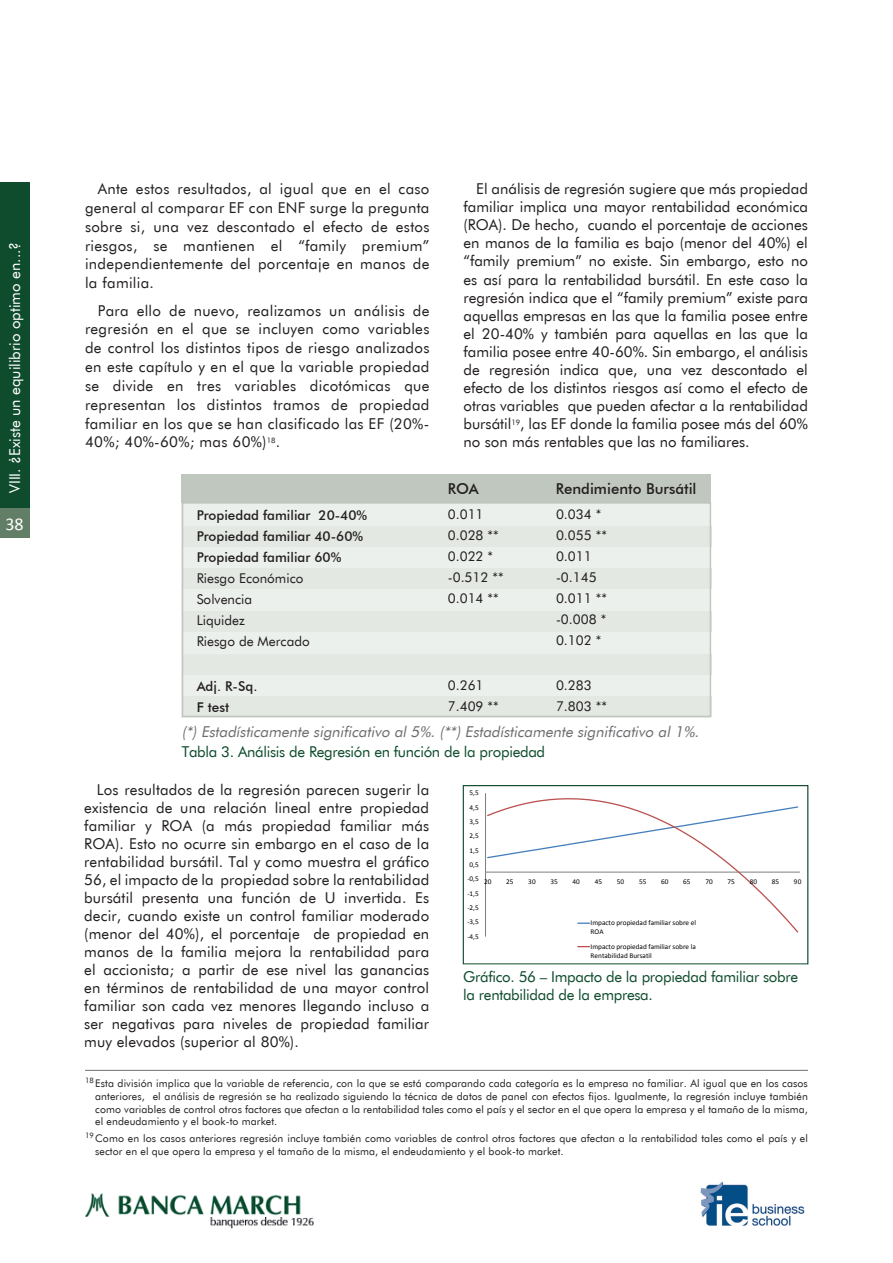
<style>
.page{position:relative;width:893px;height:1263px;background:#fff}
.page>*{position:absolute;margin:0;border:0;box-sizing:border-box;transform-origin:0 0}
.t1{font:18px "Calibri";color:#fff}
.t2{font:15px/18.1px "Futura BT";letter-spacing:.015em;color:#231f20;text-align:justify}
.t3{font:15px/18px "Futura BT";letter-spacing:-.02em;color:#0e4c2d}
.t4{font:italic 15px "Futura BT";color:#6c6d70}
.t5{font:15px "Futura BT";color:#fff}
.t6{font:500 15px "Futura BT";color:#231f20}
.t7{font:13.5px/21px "Futura BT";color:#231f20}
.t8{font:500 13.5px/21px "Futura BT";color:#231f20}
.t9{font:10.5px/12.6px "Futura BT";letter-spacing:.01em;color:#231f20;text-align:justify}
.t10{font:7.5px "Futura BT";color:#231f20}
.t11{font:7.2px/8.9px "Calibri";color:#000001}
</style>
<div class="page">
<div style="left:0;top:183px;width:30px;height:325px;background:#0e4c2d"></div>
<img style="left:700px;top:1181px;width:105px;height:45px">
<img style="left:85px;top:1193px;width:228px;height:36px">
<div style="left:0;top:508px;width:30px;height:30px;background:#637e67"></div>
<hr style="left:85px;top:1070px;width:723px;height:1px;background:#6c6d70">
<div style="left:182px;top:503px;width:529px;height:214px;background:#ecf0ed"></div>
<div style="left:182px;top:569px;width:529px;height:20px;background:#e3e8e3"></div>
<div style="left:182px;top:611px;width:529px;height:20px;background:#e3e8e3"></div>
<div style="left:182px;top:697px;width:529px;height:20px;background:#e3e8e3"></div>
<div style="left:182px;top:654px;width:529px;height:20px;background:#e3e8e3"></div>
<div style="left:182px;top:526px;width:529px;height:20px;background:#e3e8e3"></div>
<div style="left:182px;top:474px;width:529px;height:28px;background:#c0c7be"></div>
<div style="left:182px;top:502px;width:529px;height:215px;border:2px solid #c0c7be"></div>
<svg style="left:485px;top:793px;width:315px;height:155px"></svg>
<div style="left:463px;top:785px;width:345px;height:179px;border:1px solid #0e4c2d"></div>
<p class="t5" style="left:6px;top:493px;width:253px;rotate:-90deg">VIII. ¿Existe un equilibrio optimo en...?</p>
<p class="t1" style="left:5px;top:512px;width:20px">38</p>
<p class="t2" style="left:85px;top:179px;width:346px;line-height:18.9px;text-indent:13px">Ante estos resultados, al igual que en el caso general al comparar EF con ENF surge la pregunta sobre si, una vez descontado el efecto de estos riesgos, se mantienen el “family premium” independientemente del porcentaje en manos de la familia.</p>
<p class="t2" style="left:85px;top:301px;width:346px;line-height:18.9px;text-indent:13px">Para ello de nuevo, realizamos un análisis de regresión en el que se incluyen como variables de control los distintos tipos de riesgo analizados en este capítulo y en el que la variable propiedad se divide en tres variables dicotómicas que representan los distintos tramos de propiedad familiar en los que se han clasificado las EF (20%- 40%; 40%-60%; mas 60%)<sup>18</sup>.</p>
<p class="t8" style="left:197px;top:504px;width:172px">Propiedad familiar 20-40%<br>Propiedad familiar 40-60%<br>Propiedad familiar 60%</p>
<p class="t7" style="left:197px;top:568px;width:115px">Riesgo Económico<br>Solvencia<br>Liquidez<br>Riesgo de Mercado</p>
<p class="t8" style="left:197px;top:676px;width:62px">Adj. R-Sq.<br>F test</p>
<p class="t2" style="left:463px;top:179px;width:346px;text-indent:13px">El análisis de regresión sugiere que más propiedad familiar implica una mayor rentabilidad económica (ROA). De hecho, cuando el porcentaje de acciones en manos de la familia es bajo (menor del 40%) el “family premium” no existe. Sin embargo, esto no es así para la rentabilidad bursátil. En este caso la regresión indica que el “family premium” existe para aquellas empresas en las que la familia posee entre el 20-40% y también para aquellas en las que la familia posee entre 40-60%. Sin embargo, el análisis de regresión indica que, una vez descontado el efecto de los distintos riesgos así como el efecto de otras variables que pueden afectar a la rentabilidad bursátil<sup>19</sup>, las EF donde la familia posee más del 60% no son más rentables que las no familiares.</p>
<p class="t6" style="left:448px;top:480px;width:33px">ROA</p>
<p class="t6" style="left:556px;top:480px;width:142px">Rendimiento Bursátil</p>
<p class="t7" style="left:448px;top:504px;width:57px">0.011<br>0.028 **<br>0.022 * -0.512 **<br>0.014 **</p>
<p class="t7" style="left:448px;top:675px;width:53px">0.261<br>7.409 **</p>
<p class="t7" style="left:556px;top:504px;width:53px">0.034 *<br>0.055 **<br>0.011 -0.145<br>0.011 ** -0.008 *<br>0.102 *</p>
<p class="t7" style="left:556px;top:675px;width:53px">0.283<br>7.803 **</p>
<p class="t4" style="left:182px;top:723px;width:522px">(*) Estadísticamente significativo al 5%. (**) Estadísticamente significativo al 1%.</p>
<p class="t3" style="left:182px;top:742px;width:365px">Tabla 3. Análisis de Regresión en función de la propiedad</p>
<p class="t2" style="left:84px;top:781px;width:347px;text-indent:13px">Los resultados de la regresión parecen sugerir la existencia de una relación lineal entre propiedad familiar y ROA (a más propiedad familiar más ROA). Esto no ocurre sin embargo en el caso de la rentabilidad bursátil. Tal y como muestra el gráfico 56, el impacto de la propiedad sobre la rentabilidad bursátil presenta una función de U invertida. Es decir, cuando existe un control familiar moderado (menor del 40%), el porcentaje de propiedad en manos de la familia mejora la rentabilidad para el accionista; a partir de ese nivel las ganancias en términos de rentabilidad de una mayor control familiar son cada vez menores llegando incluso a ser negativas para niveles de propiedad familiar muy elevados (superior al 80%).</p>
<p class="t11" style="left:470px;top:788px;width:11px">5,5</p>
<p class="t11" style="left:470px;top:803px;width:11px">4,5</p>
<p class="t11" style="left:470px;top:817px;width:11px">3,5</p>
<p class="t11" style="left:470px;top:831px;width:11px">2,5</p>
<p class="t11" style="left:470px;top:846px;width:11px">1,5</p>
<p class="t11" style="left:470px;top:860px;width:11px">0,5</p>
<p class="t11" style="left:467px;top:874px;width:13px">-0,5</p>
<p class="t11" style="left:484px;top:877px;width:9px">20</p>
<p class="t11" style="left:506px;top:877px;width:9px">25</p>
<p class="t11" style="left:528px;top:877px;width:9px">30</p>
<p class="t11" style="left:550px;top:877px;width:9px">35</p>
<p class="t11" style="left:573px;top:877px;width:9px">40</p>
<p class="t11" style="left:595px;top:877px;width:9px">45</p>
<p class="t11" style="left:617px;top:877px;width:9px">50</p>
<p class="t11" style="left:639px;top:877px;width:9px">55</p>
<p class="t11" style="left:661px;top:877px;width:9px">60</p>
<p class="t11" style="left:683px;top:877px;width:9px">65</p>
<p class="t11" style="left:705px;top:877px;width:9px">70</p>
<p class="t11" style="left:727px;top:877px;width:9px">75</p>
<p class="t11" style="left:750px;top:877px;width:9px">80</p>
<p class="t11" style="left:772px;top:877px;width:9px">85</p>
<p class="t11" style="left:794px;top:877px;width:9px">90</p>
<p class="t11" style="left:591px;top:918px;width:107px">Impacto propiedad familiar sobre el<br>ROA</p>
<p class="t11" style="left:591px;top:942px;width:107px">Impacto propiedad familiar sobre la<br>Rentabilidad Bursatil</p>
<p class="t11" style="left:467px;top:889px;width:13px">-1,5</p>
<p class="t11" style="left:467px;top:903px;width:13px">-2,5</p>
<p class="t11" style="left:467px;top:917px;width:13px">-3,5</p>
<p class="t11" style="left:467px;top:932px;width:13px">-4,5</p>
<p class="t3" style="left:463px;top:968px;width:336px">Gráfico. 56 – Impacto de la propiedad familiar sobre la rentabilidad de la empresa.</p>
<p class="t10" style="left:85px;top:1075px;width:10px">18</p>
<p class="t9" style="left:95px;top:1077px;width:714px">Esta división implica que la variable de referencia, con la que se está comparando cada categoría es la empresa no familiar. Al igual que en los casos anteriores, el análisis de regresión se ha realizado siguiendo la técnica de datos de panel con efectos fijos. Igualmente, la regresión incluye también como variables de control otros factores que afectan a la rentabilidad tales como el país y el sector en el que opera la empresa y el tamaño de la misma, el endeudamiento y el book-to market.</p>
<p class="t9" style="left:95px;top:1132px;width:714px">Como en los casos anteriores regresión incluye también como variables de control otros factores que afectan a la rentabilidad tales como el país y el sector en el que opera la empresa y el tamaño de la misma, el endeudamiento y el book-to market.</p>
<p class="t10" style="left:85px;top:1131px;width:10px">19</p>
</div>
